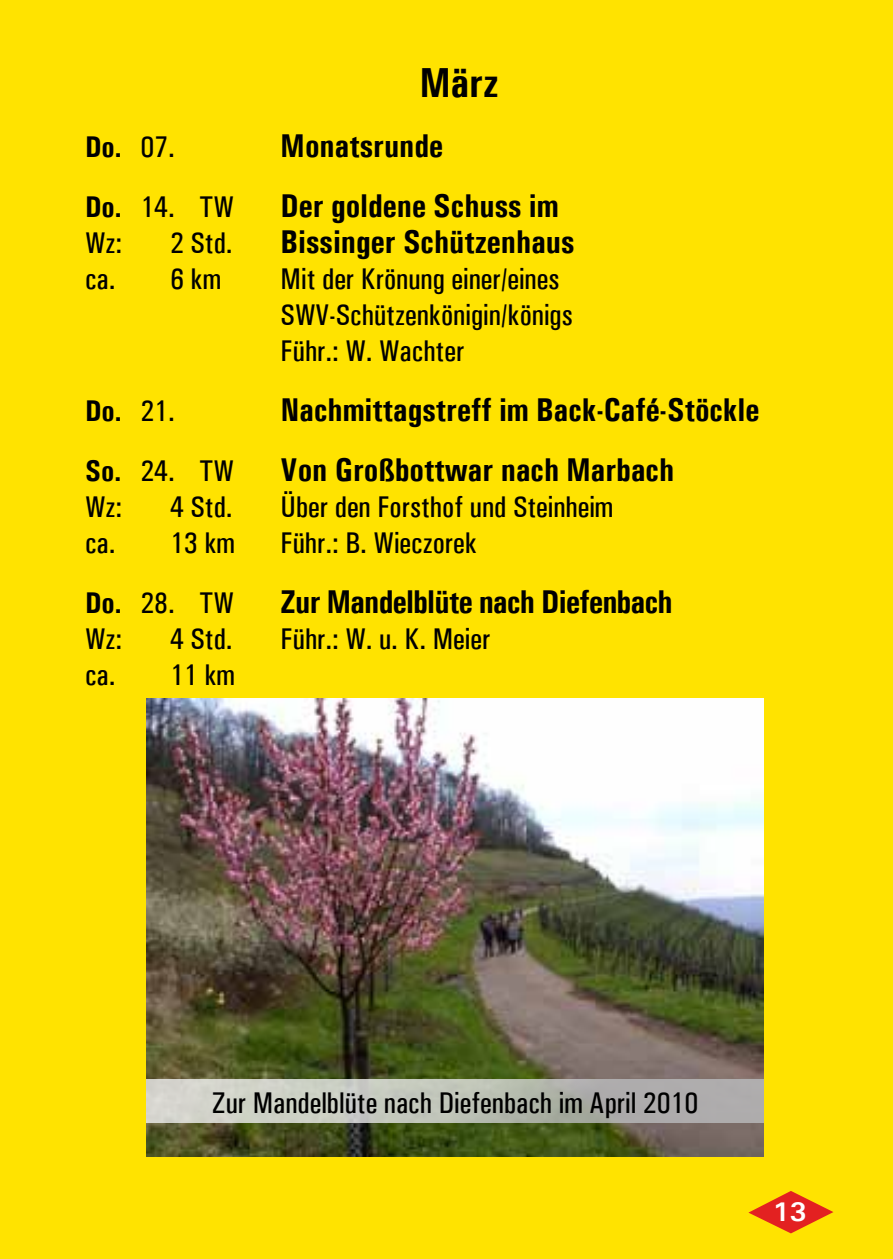
<style>
.page{position:relative;width:893px;height:1259px;background:#ffe300}
.page>*{position:absolute;margin:0;border:0;box-sizing:border-box;transform-origin:0 0}
.t1{font:700 condensed 42px "Univers";color:#000}
.t2{font:700 condensed 33px "Univers";color:#000}
.t3{font:700 condensed 33px "Univers";letter-spacing:-.02em;color:#000}
.t4{font:500 condensed 30px/36px "Univers";color:#000}
.t5{font:700 condensed 30px "Univers";color:#000}
.t6{font:700 27px "Univers";color:#fff}
.s1{font-weight:500}
.s2{font-weight:700}
</style>
<div class="page">
<svg style="left:748px;top:1191px;width:85px;height:42px"></svg>
<img style="left:146px;top:698px;width:617px;height:459px">
<svg style="left:147px;top:1079px;width:616px;height:43px;background:#bdbfb8"></svg>
<h1 class="t1" style="left:420px;top:57px;width:81px">März</h1>
<p class="t5" style="left:85px;top:129px;width:91px">Do. <span class="s1">07.</span></p>
<p class="t2" style="left:281px;top:126px;width:164px">Monatsrunde</p>
<p class="t4" style="left:85px;top:189px;width:150px"><span class="s2">Do.</span> 14. TW</p>
<p class="t2" style="left:281px;top:186px;width:280px">Der goldene Schuss im</p>
<p class="t4" style="left:85px;top:225px;width:39px">Wz:</p>
<p class="t4" style="left:170px;top:225px;width:64px">2 Std.</p>
<p class="t2" style="left:281px;top:222px;width:295px">Bissinger Schützenhaus</p>
<p class="t4" style="left:85px;top:261px;width:137px">ca. 6 km</p>
<p class="t4" style="left:281px;top:261px;width:294px">Mit der Krönung einer/eines<br>SWV-Schützenkönigin/königs<br>Führ.: W. Wachter</p>
<p class="t5" style="left:85px;top:393px;width:91px">Do. <span class="s1">21.</span></p>
<p class="t2" style="left:281px;top:390px;width:480px">Nachmittagstreff im Back-Café-Stöckle</p>
<p class="t4" style="left:85px;top:453px;width:150px"><span class="s2">So.</span> 24. TW</p>
<p class="t2" style="left:281px;top:450px;width:395px">Von Großbottwar nach Marbach</p>
<p class="t4" style="left:85px;top:489px;width:39px">Wz:</p>
<p class="t4" style="left:170px;top:489px;width:64px">4 Std.</p>
<p class="t4" style="left:281px;top:489px;width:334px">Über den Forsthof und Steinheim</p>
<p class="t4" style="left:85px;top:525px;width:151px">ca. 13 km</p>
<p class="t4" style="left:281px;top:525px;width:198px">Führ.: B. Wieczorek</p>
<p class="t4" style="left:85px;top:585px;width:150px"><span class="s2">Do.</span> 28. TW</p>
<p class="t3" style="left:281px;top:582px;width:394px">Zur Mandelblüte nach Diefenbach</p>
<p class="t4" style="left:85px;top:621px;width:39px">Wz:</p>
<p class="t4" style="left:170px;top:621px;width:64px">4 Std.</p>
<p class="t4" style="left:281px;top:621px;width:211px">Führ.: W. u. K. Meier</p>
<p class="t4" style="left:85px;top:657px;width:151px">ca. 11 km</p>
<p class="t4" style="left:212px;top:1084px;width:488px">Zur Mandelblüte nach Diefenbach im April 2010</p>
<p class="t6" style="left:773px;top:1194px;width:35px">13</p>
</div>
